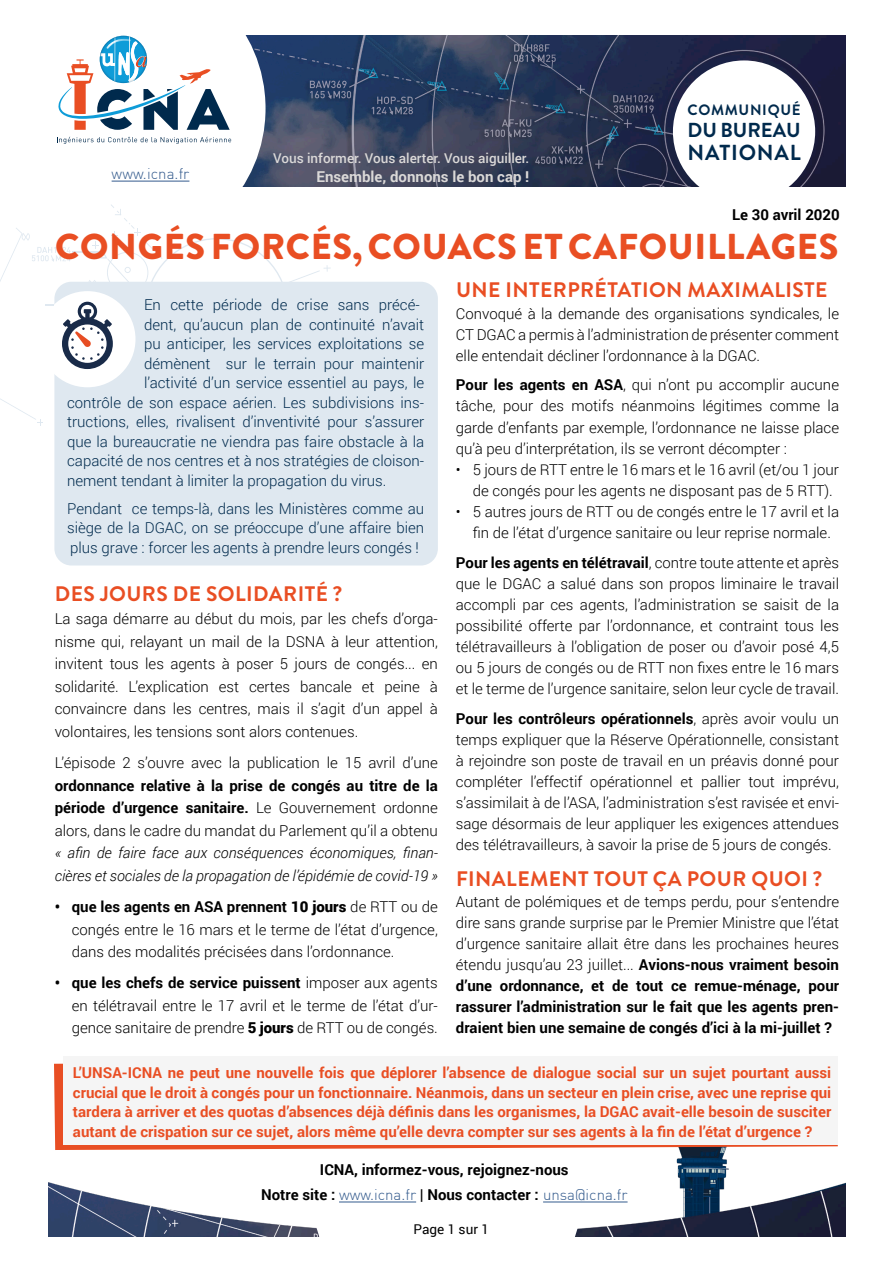
<style>
.page{position:relative;width:893px;height:1263px;background:#fff}
.page>*{position:absolute;margin:0;border:0;box-sizing:border-box;transform-origin:0 0}
.TITRE_COMMUNIQUE{font:900 36px "Brandon Grotesque";letter-spacing:.02em;color:#e94e23}
.t1{font:700 21.75px "Brandon Grotesque";letter-spacing:.035em;color:#002a4d}
.TITRE_PARAGRAPHE{font:700 21px "Brandon Grotesque";letter-spacing:.02em;color:#e94e23}
.t2{font:700 20.25px "Brandon Grotesque";color:#002a4d}
.t3{font:300 15px/21.1px "Roboto";color:#000;text-align:justify}
.CHAPEAU{font:300 15px/19.5px "Roboto";color:#002a4d;text-align:justify}
.CONCLUSION{font:700 15px/19.5px "Roboto";color:#e94e23;text-align:justify}
.t4{font:700 15px/25px "Roboto";color:#000;text-align:center}
.t5{font:700 15px "Roboto";color:#dbd9d8}
.t6{font:300 15px "DIN";letter-spacing:.005em;color:#345b8d}
.t7{font:700 15px "Brandon Grotesque";letter-spacing:.045em;color:#002a4d}
.t8{font:500 13.5px "Roboto";color:#dbd9d8}
.t9{font:13.5px "Roboto";color:#000}
.s1{font-weight:700}
.s2{font-style:italic}
.s3{font-weight:900}
.s4{font-family:"DIN";font-weight:300;color:#345b8d}
</style>
<div class="page">
<img style="left:49px;top:1150px;width:796px;height:86px">
<svg style="left:312px;top:1150px;width:270px;height:87px"></svg>
<hr style="left:339px;top:1202px;width:77px;height:1px;background:#345b8d">
<hr style="left:543px;top:1202px;width:85px;height:1px;background:#345b8d">
<img style="left:266px;top:36px;width:579px;height:151px">
<svg style="left:69px;top:35px;width:197px;height:152px"></svg>
<div style="left:673px;top:60px;width:142px;height:143px;background:#fff;border-radius:50%"></div>
<svg style="left:57px;top:137px;width:174px;height:7px"></svg>
<svg style="left:58px;top:36px;width:172px;height:94px"></svg>
<div style="left:105px;top:161px;width:91px;height:28px;background:#fff"></div>
<hr style="left:112px;top:181px;width:77px;height:1px;background:#345b8d">
<svg style="left:54px;top:1063px;width:784px;height:87px;fill:#e84e24"></svg>
<div style="left:63px;top:1057px;width:775px;height:88px;background:#f5f5f5"></div>
<div style="left:54px;top:282px;width:384px;height:283px;background:#dfe8f0;border-radius:17px"></div>
<svg style="left:0;top:204px;width:426px;height:222px"></svg>
<p class="t7" style="left:687px;top:99px;width:115px">COMMUNIQUÉ</p>
<h3 class="t2" style="left:687px;top:116px;width:115px">DU BUREAU</h3>
<p class="t8" style="left:273px;top:148px;width:258px">Vous informer. Vous alerter. Vous aiguiller.</p>
<h2 class="t1" style="left:687px;top:137px;width:115px">NATIONAL</h2>
<p class="t6" style="left:112px;top:164px;width:79px">www.icna.fr</p>
<p class="t5" style="left:316px;top:166px;width:214px">Ensemble, donnons le bon cap !</p>
<p class="t4" style="left:732px;top:202px;width:109px">Le 30 avril 2020</p>
<p class="TITRE_COMMUNIQUE" style="left:55px;top:221px;width:785px">CONGÉS FORCÉS, COUACS ET CAFOUILLAGES</p>
<p class="CHAPEAU" style="left:144px;top:295px;width:277px">En cette période de crise sans précé-</p>
<p class="CHAPEAU" style="left:144px;top:314px;width:282px">dent, qu’aucun plan de continuité n’avait</p>
<p class="CHAPEAU" style="left:144px;top:334px;width:282px">pu anticiper, les services exploitations se</p>
<p class="CHAPEAU" style="left:144px;top:353px;width:282px">démènent sur le terrain pour maintenir</p>
<p class="CHAPEAU" style="left:144px;top:373px;width:282px">l’activité d’un service essentiel au pays, le</p>
<p class="CHAPEAU" style="left:67px;top:392px;width:358px">contrôle de son espace aérien. Les subdivisions ins-</p>
<p class="CHAPEAU" style="left:67px;top:412px;width:358px">tructions, elles, rivalisent d’inventivité pour s’assurer</p>
<p class="CHAPEAU" style="left:67px;top:431px;width:359px">que la bureaucratie ne viendra pas faire obstacle à la</p>
<p class="CHAPEAU" style="left:67px;top:451px;width:358px">capacité de nos centres et à nos stratégies de cloison-</p>
<p class="CHAPEAU" style="left:67px;top:470px;width:321px">nement tendant à limiter la propagation du virus.</p>
<p class="CHAPEAU" style="left:67px;top:498px;width:359px">Pendant ce temps-là, dans les Ministères comme au siège de la DGAC, on se préoccupe d’une affaire bien plus grave : forcer les agents à prendre leurs congés !</p>
<p class="TITRE_PARAGRAPHE" style="left:55px;top:579px;width:289px">DES JOURS DE SOLIDARITÉ ?</p>
<p class="t3" style="left:55px;top:607px;width:385px;line-height:22.5px">La saga démarre au début du mois, par les chefs d’orga&shy;nisme qui, relayant un mail de la DSNA à leur attention, invitent tous les agents à poser 5 jours de congés... en solidarité. L’explication est certes bancale et peine à convaincre dans les centres, mais il s’agit d’un appel à volontaires, les tensions sont alors contenues.</p>
<p class="t3" style="left:55px;top:751px;width:385px;line-height:22.5px">L’épisode 2 s’ouvre avec la publication le 15 avril d’une <span class="s1">ordonnance relative à la prise de congés au titre de la période d’urgence sanitaire.</span> Le Gouvernement ordonne alors, dans le cadre du mandat du Parlement qu’il a obtenu <span class="s2">« afin de faire face aux conséquences économiques, finan&shy;cières et sociales de la propagation de l’épidémie de covid-19 »</span></p>
<p class="t3" style="left:72px;top:895px;width:368px;line-height:22.5px;text-indent:-17px"><span class="s1">• que les agents en ASA prennent</span> <span class="s3">10 jours</span> de RTT ou de congés entre le 16 mars et le terme de l’état d’urgence, dans des modalités précisées dans l’ordonnance.</p>
<p class="t3" style="left:72px;top:971px;width:368px;line-height:22.5px;text-indent:-17px"><span class="s1">• que les chefs de service puissent</span> imposer aux agents en télétravail entre le 17 avril et le terme de l’état d’ur&shy;gence sanitaire de prendre <span class="s3">5 jours</span> de RTT ou de congés.</p>
<p class="TITRE_PARAGRAPHE" style="left:456px;top:276px;width:373px">UNE INTERPRÉTATION MAXIMALISTE</p>
<p class="t3" style="left:456px;top:302px;width:385px">Convoqué à la demande des organisations syndicales, le CT DGAC a permis à l’administration de présenter comment elle entendait décliner l’ordonnance à la DGAC.</p>
<p class="t3" style="left:456px;top:374px;width:385px"><span class="s1">Pour les agents en ASA</span>, qui n’ont pu accomplir aucune tâche, pour des motifs néanmoins légitimes comme la garde d’enfants par exemple, l’ordonnance ne laisse place qu’à peu d’interprétation, ils se verront décompter :</p>
<p class="t3" style="left:473px;top:458px;width:368px;text-indent:-17px">• 5 jours de RTT entre le 16 mars et le 16 avril (et/ou 1 jour de congés pour les agents ne disposant pas de 5 RTT).</p>
<p class="t3" style="left:456px;top:500px;width:385px;text-align:center">• 5 autres jours de RTT ou de congés entre le 17 avril et la fin de l’état d’urgence sanitaire ou leur reprise normale.</p>
<p class="t3" style="left:456px;top:551px;width:385px"><span class="s1">Pour les agents en télétravail</span>, contre toute attente et après que le DGAC a salué dans son propos liminaire le travail accompli par ces agents, l’administration se saisit de la possibilité offerte par l’ordonnance, et contraint tous les télétravailleurs à l’obligation de poser ou d’avoir posé 4,5 ou 5 jours de congés ou de RTT non fixes entre le 16 mars et le terme de l’urgence sanitaire, selon leur cycle de travail.</p>
<p class="t3" style="left:456px;top:707px;width:385px"><span class="s1">Pour les contrôleurs opérationnels</span>, après avoir voulu un temps expliquer que la Réserve Opérationnelle, consistant à rejoindre son poste de travail en un préavis donné pour compléter l’effectif opérationnel et pallier tout imprévu, s’assimilait à de l’ASA, l’administration s’est ravisée et envi&shy;sage désormais de leur appliquer les exigences attendues des télétravailleurs, à savoir la prise de 5 jours de congés.</p>
<p class="TITRE_PARAGRAPHE" style="left:456px;top:864px;width:368px">FINALEMENT TOUT ÇA POUR QUOI ?</p>
<p class="t3" style="left:456px;top:890px;width:385px">Autant de polémiques et de temps perdu, pour s’entendre dire sans grande surprise par le Premier Ministre que l’état d’urgence sanitaire allait être dans les prochaines heures étendu jusqu’au 23 juillet... <span class="s1">Avions-nous vraiment besoin d’une ordonnance, et de tout ce remue-ménage, pour rassurer l’administration sur le fait que les agents pren&shy;draient bien une semaine de congés d’ici à la mi-juillet ?</span></p>
<p class="CONCLUSION" style="left:73px;top:1063px;width:760px">L’UNSA-ICNA ne peut une nouvelle fois que déplorer l’absence de dialogue social sur un sujet pourtant aussi crucial que le droit à congés pour un fonctionnaire. Néanmois, dans un secteur en plein crise, avec une reprise qui tardera à arriver et des quotas d’absences déjà définis dans les organismes, la DGAC avait-elle besoin de susciter autant de crispation sur ce sujet, alors même qu’elle devra compter sur ses agents à la fin de l’état d’urgence ?</p>
<p class="t4" style="left:261px;top:1156px;width:368px">ICNA, informez-vous, rejoignez-nous<br>Notre site : <span class="s4">www.icna.fr</span> | Nous contacter : <span class="s4">unsa@icna.fr</span></p>
<p class="t9" style="left:413px;top:1219px;width:77px">Page 1 sur 1</p>
</div>
